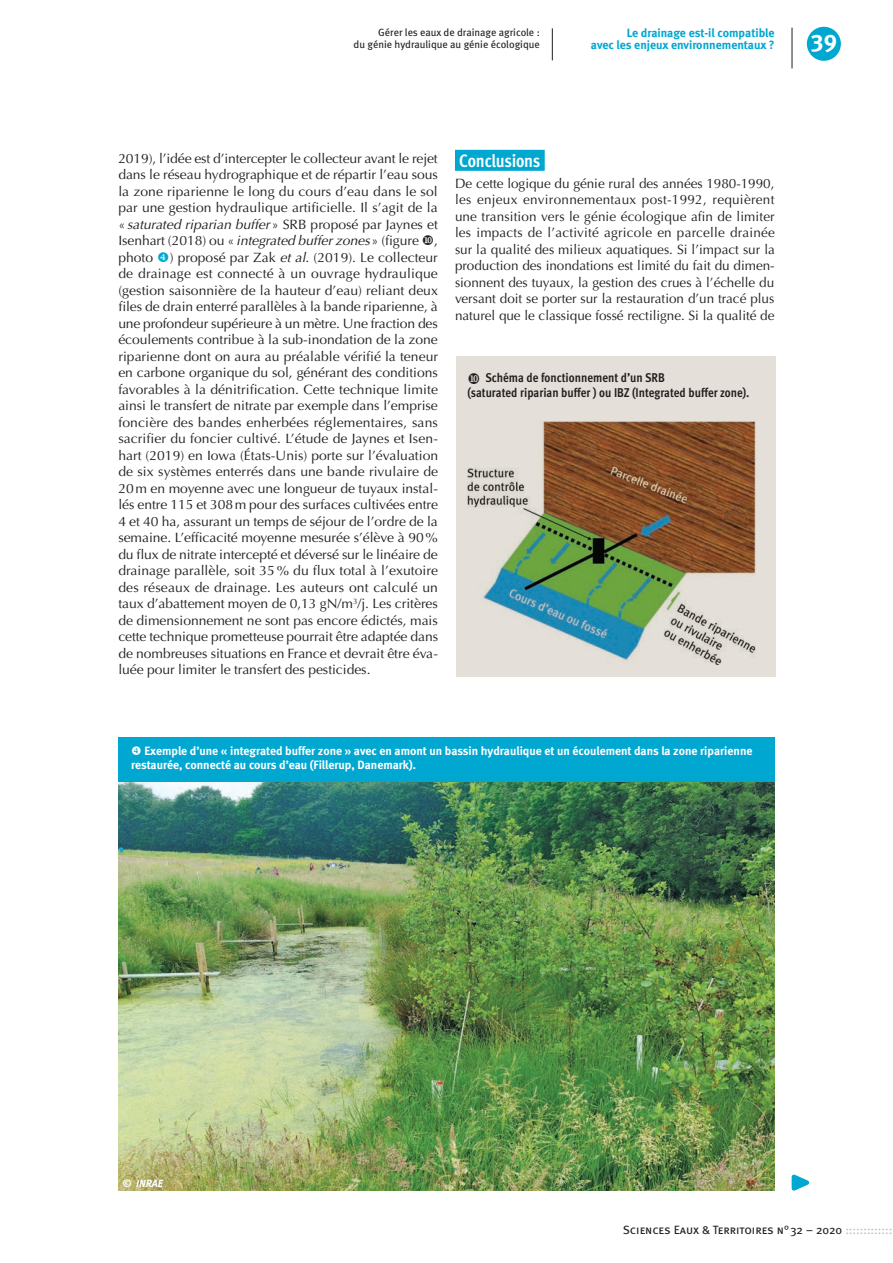
<style>
.page{position:relative;width:893px;height:1263px;background:#fff}
.page>*{position:absolute;margin:0;border:0;box-sizing:border-box;transform-origin:0 0}
.t1{font:24px "Meta Bold Caps Expert";color:#fff}
.t2{font:700 18px "Meta Cond OT";letter-spacing:-.015em;color:#fff}
.t3{font:13.5px/16.5px "Optima";letter-spacing:-.005em;color:#231f20;text-align:justify}
.titre_figure{font:700 12.75px/15px "Meta Cond OT";color:#231f20}
.légende{font:12px/13.5px "Meta Bold LF";color:#fff}
.t4{font:700 12px/12px "Meta";color:#00a7d1;text-align:right}
.t5{font:12px "Meta Book Caps";letter-spacing:-.005em;color:#231f20}
.roulette_article{font:10.5px/12px "Meta Book LF";color:#231f20;text-align:right}
.crédit_photo{font:italic 10.5px "Meta Bold LF";color:#fff}
.s1{font-style:italic}
.s2{color:#bcbdc0}
</style>
<div class="page">
<div style="left:456px;top:356px;width:319px;height:321px;background:#e4e0d9"></div>
<img style="left:118px;top:782px;width:657px;height:409px">
<div style="left:118px;top:737px;width:657px;height:45px;background:#00a7d1"></div>
<div style="left:455px;top:150px;width:90px;height:21px;background:#00a7d1"></div>
<hr style="left:552px;top:28px;width:1px;height:32px;background:#231f20">
<svg style="left:791px;top:1174px;width:19px;height:17px"></svg>
<img style="left:467px;top:421px;width:289px;height:244px">
<div style="left:807px;top:27px;width:34px;height:34px;background:#00a7d1;border-radius:50%"></div>
<hr style="left:792px;top:28px;width:1px;height:40px;background:#231f20">
<p class="roulette_article" style="left:354px;top:26px;width:188px">Gérer les eaux de drainage agricole :<br>du génie hydraulique au génie écologique</p>
<p class="t4" style="left:591px;top:27px;width:185px">Le drainage est-il compatible<br>avec les enjeux environnementaux ?</p>
<h1 class="t1" style="left:811px;top:28px;width:28px">39</h1>
<p class="t3" style="left:118px;top:150px;width:321px">2019), l’idée est d’intercepter le collecteur avant le rejet dans le réseau hydrographique et de répartir l’eau sous la zone riparienne le long du cours d’eau dans le sol par une gestion hydraulique artificielle. Il s’agit de la «<span class="s1">saturated riparian buffer</span> » SRB proposé par Jaynes et Isenhart (2018) ou «<span class="s1">integrated buffer zones</span>» (figure , photo ) proposé par Zak <span class="s1">et al</span>. (2019). Le collecteur de drainage est connecté à un ouvrage hydraulique (gestion saisonnière de la hauteur d’eau) reliant deux files de drain enterré parallèles à la bande riparienne, à une profondeur supérieure à un mètre. Une fraction des écoulements contribue à la sub-inondation de la zone riparienne dont on aura au préalable vérifié la teneur en carbone organique du sol, générant des conditions favorables à la dénitrification. Cette technique limite ainsi le transfert de nitrate par exemple dans l’emprise foncière des bandes enherbées réglementaires, sans sacrifier du foncier cultivé. L’étude de Jaynes et Isen&shy;hart (2019) en Iowa (États-Unis) porte sur l’évaluation de six systèmes enterrés dans une bande rivulaire de 20m en moyenne avec une longueur de tuyaux instal&shy;lés entre 115 et 308m pour des surfaces cultivées entre 4 et 40 ha, assurant un temps de séjour de l’ordre de la semaine. L’efficacité moyenne mesurée s’élève à 90% du flux de nitrate intercepté et déversé sur le linéaire de drainage parallèle, soit 35% du flux total à l’exutoire des réseaux de drainage. Les auteurs ont calculé un taux d’abattement moyen de 0,13 gN/m<sup>3</sup>/j. Les critères de dimensionnement ne sont pas encore édictés, mais cette technique prometteuse pourrait être adaptée dans de nombreuses situations en France et devrait être éva&shy;luée pour limiter le transfert des pesticides.</p>
<h1 class="t2" style="left:459px;top:149px;width:83px">Conclusions</h1>
<p class="t3" style="left:455px;top:175px;width:321px">De cette logique du génie rural des années 1980-1990, les enjeux environnementaux post-1992, requièrent une transition vers le génie écologique afin de limiter les impacts de l’activité agricole en parcelle drainée sur la qualité des milieux aquatiques. Si l’impact sur la production des inondations est limité du fait du dimen&shy;sionnent des tuyaux, la gestion des crues à l’échelle du versant doit se porter sur la restauration d’un tracé plus naturel que le classique fossé rectiligne. Si la qualité de</p>
<p class="titre_figure" style="left:467px;top:371px;width:284px;text-indent:18px">Schéma de fonctionnement d’un SRB<br>(saturated riparian buffer ) ou IBZ (Integrated buffer zone).</p>
<p class="légende" style="left:131px;top:744px;width:623px;text-indent:13px">Exemple d’une « integrated buffer zone » avec en amont un bassin hydraulique et un écoulement dans la zone riparienne restaurée, connecté au cours d’eau (Fillerup, Danemark).</p>
<p class="crédit_photo" style="left:123px;top:1177px;width:42px">© INRAE</p>
<p class="t5" style="left:623px;top:1223px;width:271px">Sciences Eaux &amp; Territoires n°32 – 2020 <span class="s2">:::::::::::::</span></p>
</div>
